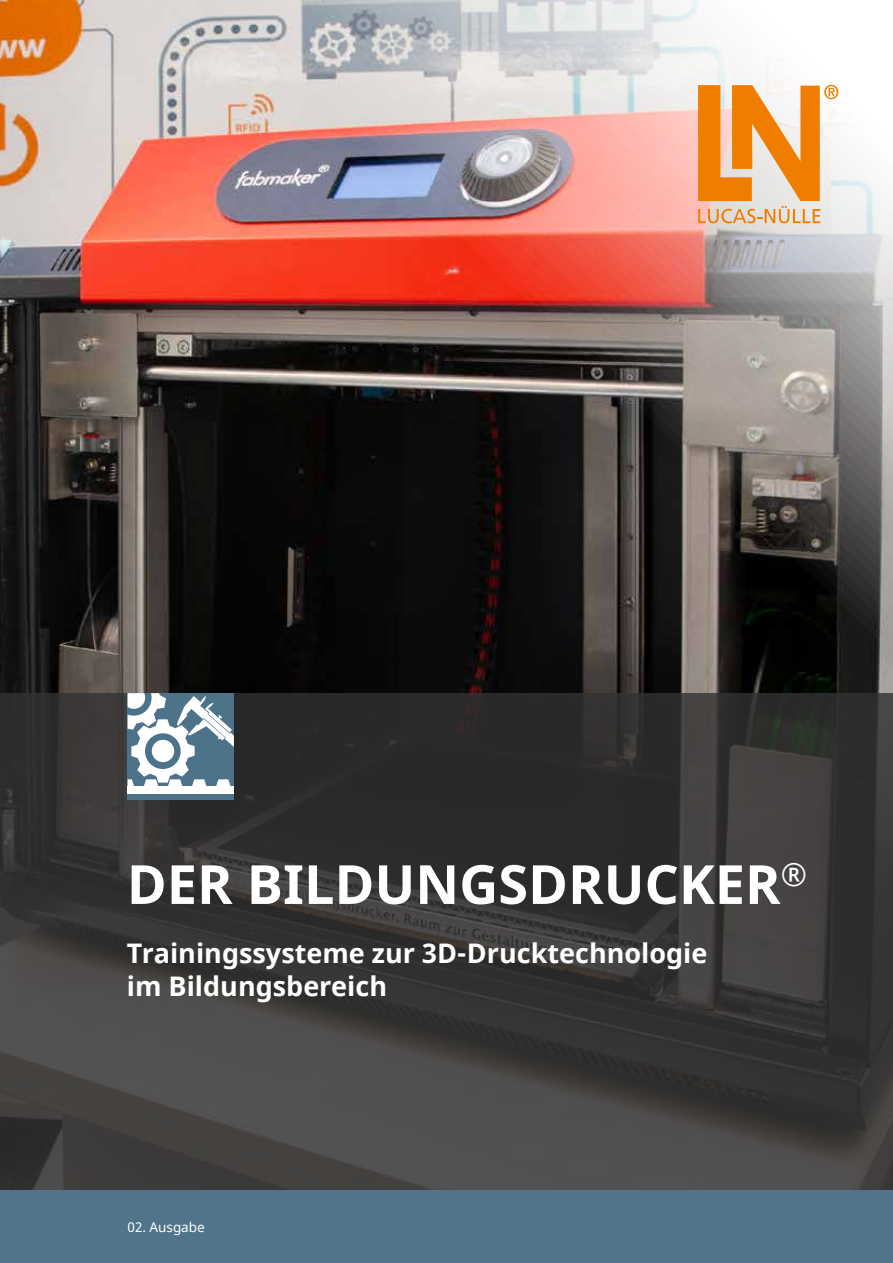
<style>
.page{position:relative;width:893px;height:1263px;background:#fff}
.page>*{position:absolute;margin:0;border:0;box-sizing:border-box;transform-origin:0 0}
.t1{font:700 54px "Noto Sans";color:#fff}
.t2{font:700 27px/32.4px "Noto Sans";color:#fff}
.t3{font:13.5px "Noto Sans";color:#fff}
</style>
<div class="page">
<img style="left:0;top:0;width:893px;height:693px">
<svg style="left:0;top:693px;width:893px;height:498px;background:#3b3939"></svg>
<div style="left:0;top:1191px;width:893px;height:72px;background:#50748a"></div>
<div style="left:128px;top:693px;width:106px;height:106px;background:#4d738a"></div>
<svg style="left:128px;top:779px;width:7px;height:7px"></svg>
<img style="left:143px;top:783px;width:16px;height:3px">
<img style="left:167px;top:783px;width:16px;height:3px">
<img style="left:192px;top:779px;width:15px;height:7px">
<img style="left:216px;top:779px;width:15px;height:7px">
<img style="left:128px;top:786px;width:106px;height:8px">
<img style="left:131px;top:719px;width:64px;height:64px">
<img style="left:152px;top:740px;width:22px;height:22px">
<img style="left:128px;top:693px;width:38px;height:37px">
<img style="left:128px;top:693px;width:17px;height:17px">
<img style="left:177px;top:696px;width:57px;height:51px">
<svg style="left:698px;top:85px;width:140px;height:138px"></svg>
<h1 class="t1" style="left:127px;top:846px;width:682px">DER BILDUNGSDRUCKER<sup>®</sup></h1>
<p class="t2" style="left:127px;top:938px;width:582px">Trainingssysteme zur 3D-Drucktechnologie im Bildungsbereich</p>
<p class="t3" style="left:128px;top:1217px;width:79px">02. Ausgabe</p>
</div>
